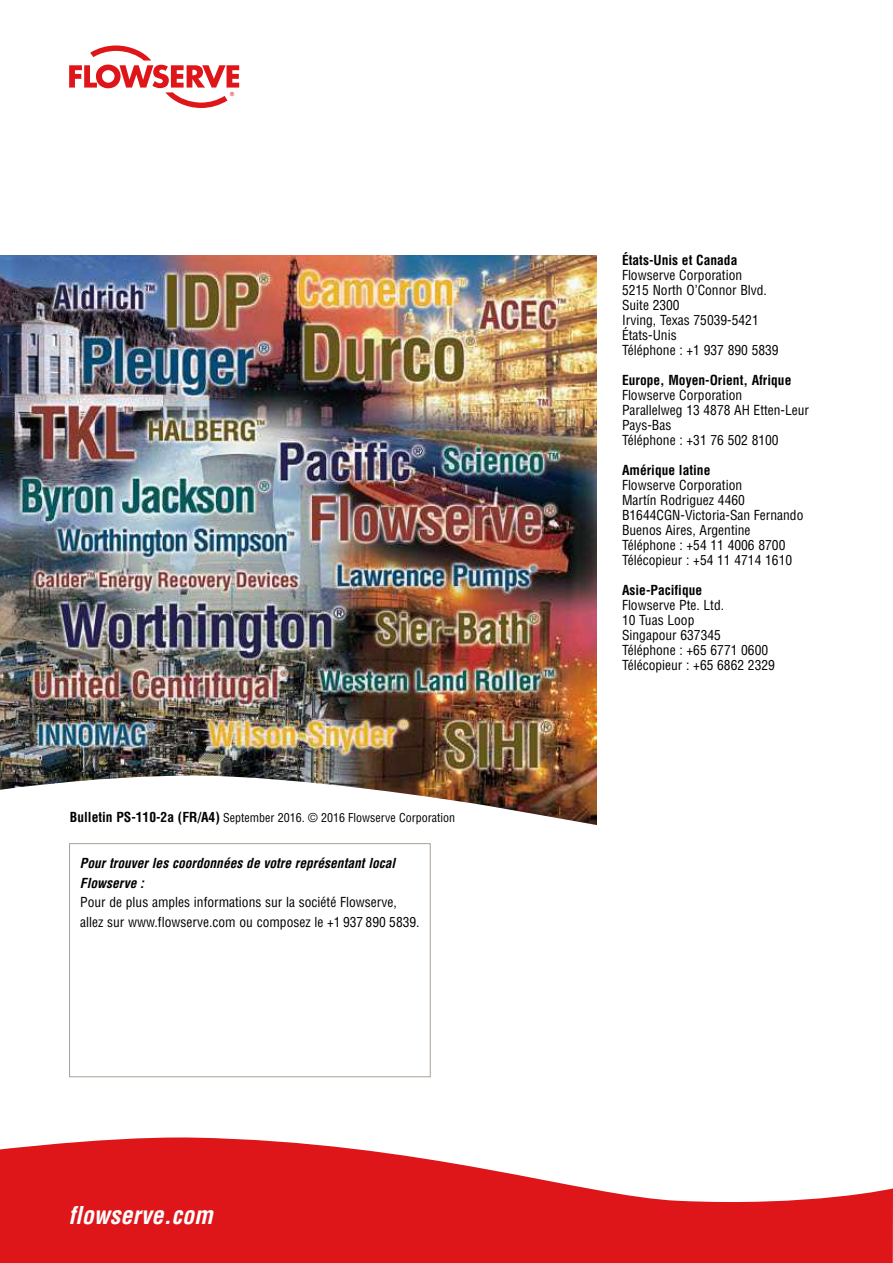
<style>
.page{position:relative;width:893px;height:1263px;background:#fff}
.page>*{position:absolute;margin:0;border:0;box-sizing:border-box;transform-origin:0 0}
.t1{font:italic 700 condensed 24px "Helvetica LT Std";color:#fff}
.t2{font:condensed 13.5px/15px "Helvetica LT Std";color:#000}
.t3{font:700 condensed 13.5px "Helvetica LT Std";color:#000}
.t4{font:italic 700 condensed 13.5px/19.5px "Helvetica LT Std";color:#000}
.t5{font:condensed 12px "Helvetica LT Std";color:#000}
.s1{font-weight:700;font-size:13.5px}
</style>
<div class="page">
<img style="left:0;top:255px;width:596px;height:520px">
<img style="left:0;top:775px;width:597px;height:50px">
<div style="left:69px;top:843px;width:362px;height:234px;border:1px solid #aaa097"></div>
<svg style="left:69px;top:45px;width:170px;height:63px"></svg>
<svg style="left:0;top:1137px;width:893px;height:126px;fill:#de1619"></svg>
<p class="t5" style="left:70px;top:810px;width:387px"><span class="s1">Bulletin PS-110-2a (FR/A4)</span> September 2016. © 2016 Flowserve Corporation</p>
<p class="t4" style="left:80px;top:854px;width:317px">Pour trouver les coordonnées de votre représentant local<br>Flowserve :</p>
<p class="t2" style="left:80px;top:892px;width:341px;line-height:19.5px">Pour de plus amples informations sur la société Flowserve, allez sur www.flowserve.com ou composez le +1 937 890 5839.</p>
<h1 class="t1" style="left:68px;top:1200px;width:146px">flowserve.com</h1>
<p class="t3" style="left:622px;top:251px;width:117px">États-Unis et Canada</p>
<p class="t2" style="left:622px;top:267px;width:158px">Flowserve Corporation<br>5215 North O’Connor Blvd.<br>Suite 2300<br>Irving, Texas 75039-5421<br>États-Unis<br>Téléphone : +1 937 890 5839</p>
<p class="t3" style="left:622px;top:371px;width:171px">Europe, Moyen-Orient, Afrique</p>
<p class="t2" style="left:622px;top:387px;width:189px">Flowserve Corporation<br>Parallelweg 13 4878 AH Etten-Leur<br>Pays-Bas<br>Téléphone : +31 76 502 8100</p>
<p class="t3" style="left:622px;top:461px;width:90px">Amérique latine</p>
<p class="t2" style="left:622px;top:477px;width:183px">Flowserve Corporation<br>Martín Rodriguez 4460<br>B1644CGN-Victoria-San Fernando<br>Buenos Aires, Argentine<br>Téléphone : +54 11 4006 8700<br>Télécopieur : +54 11 4714 1610</p>
<p class="t3" style="left:622px;top:581px;width:82px">Asie-Pacifique</p>
<p class="t2" style="left:622px;top:597px;width:154px">Flowserve Pte. Ltd.<br>10 Tuas Loop<br>Singapour 637345<br>Téléphone : +65 6771 0600<br>Télécopieur : +65 6862 2329</p>
</div>
